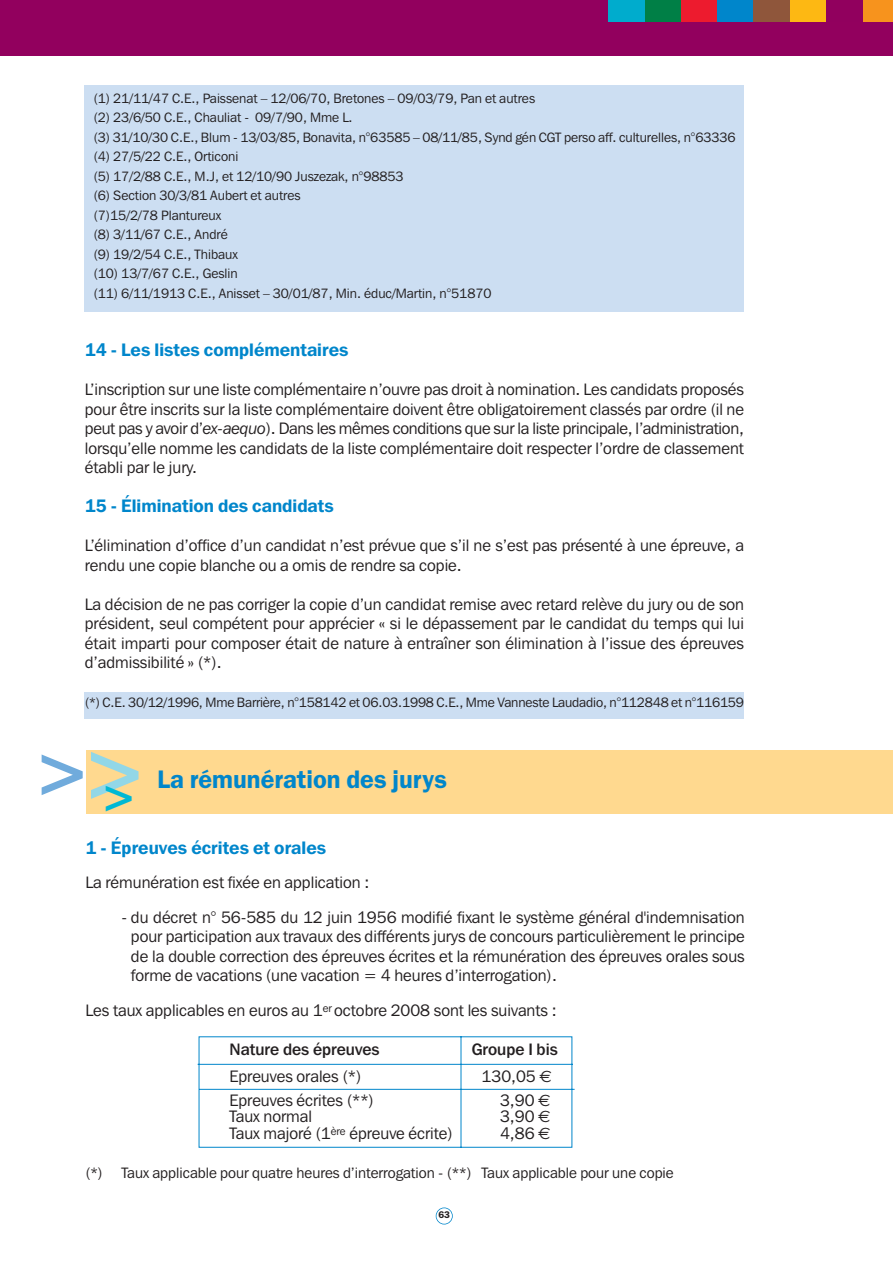
<style>
.page{position:relative;width:893px;height:1263px;background:#fff}
.page>*{position:absolute;margin:0;border:0;box-sizing:border-box;transform-origin:0 0}
.t1{font:600 71.4px "Franklin Gothic IT Cby BT";color:#70abdc}
.t2{font:600 25.5px "Franklin Gothic";color:#0086cb}
.t3{font:600 18px "Franklin Gothic IT Cby BT";color:#0086cb}
.t4{font:16.5px/19.5px "Franklin Gothic IT Cby BT";color:#231f20;text-align:justify}
.t5{font:500 16.5px "Franklin Gothic IT Cby BT";color:#231f20}
.t6{font:15px "Franklin Gothic IT Cby BT";color:#231f20}
.t7{font:13.5px/19.5px "Franklin Gothic IT Cby BT";color:#231f20}
.t8{font:600 9.75px "Franklin Gothic";color:#231f20}
.s1{font-style:italic}
.s2{font-size:82.65px;color:#92d7e7}
.s3{font-family:"Euro Sans"}
</style>
<div class="page">
<div style="left:85px;top:85px;width:659px;height:227px;background:#ccdef2"></div>
<div style="left:85px;top:693px;width:659px;height:26px;background:#ccdef2"></div>
<div style="left:0;top:0;width:892px;height:55px;background:#92005e"></div>
<div style="left:436px;top:1208px;width:17px;height:17px;border:2px solid #0086cb;border-radius:50%"></div>
<div style="left:644px;top:0;width:37px;height:21px;background:#007f46"></div>
<div style="left:608px;top:0;width:36px;height:21px;background:#00accd"></div>
<div style="left:681px;top:0;width:36px;height:21px;background:#ed1b2e"></div>
<div style="left:717px;top:0;width:37px;height:21px;background:#0086cb"></div>
<div style="left:754px;top:0;width:36px;height:21px;background:#8f563b"></div>
<div style="left:790px;top:0;width:36px;height:21px;background:#fdb813"></div>
<div style="left:863px;top:0;width:29px;height:21px;background:#f7931d"></div>
<div style="left:86px;top:751px;width:806px;height:63px;background:#ffd98f"></div>
<svg style="left:197px;top:1036px;width:378px;height:112px"></svg>
<p class="t7" style="left:93px;top:90px;width:644px">(1) 21/11/47 C.E., Paissenat – 12/06/70, Bretones – 09/03/79, Pan et autres<br>(2) 23/6/50 C.E., Chauliat - 09/7/90, Mme L.<br>(3) 31/10/30 C.E., Blum - 13/03/85, Bonavita, n°63585 – 08/11/85, Synd gén CGT perso aff. culturelles, n°63336 (4) 27/5/22 C.E., Orticoni<br>(5) 17/2/88 C.E., M.J, et 12/10/90 Juszezak, n°98853<br>(6) Section 30/3/81 Aubert et autres<br>(7)15/2/78 Plantureux<br>(8) 3/11/67 C.E., André<br>(9) 19/2/54 C.E., Thibaux<br>(10) 13/7/67 C.E., Geslin<br>(11) 6/11/1913 C.E., Anisset – 30/01/87, Min. éduc/Martin, n°51870</p>
<p class="t3" style="left:85px;top:343px;width:265px">14 - Les listes complémentaires</p>
<p class="t4" style="left:85px;top:382px;width:661px">L’inscription sur une liste complémentaire n’ouvre pas droit à nomination. Les candidats proposés pour être inscrits sur la liste complémentaire doivent être obligatoirement classés par ordre (il ne peut pas y avoir d’<span class="s1">ex-aequo</span>). Dans les mêmes conditions que sur la liste principale, l’administration, lorsqu’elle nomme les candidats de la liste complémentaire doit respecter l’ordre de classement établi par le jury.</p>
<p class="t3" style="left:85px;top:499px;width:251px">15 - Élimination des candidats</p>
<p class="t4" style="left:85px;top:538px;width:661px">L’élimination d’office d’un candidat n’est prévue que s’il ne s’est pas présenté à une épreuve, a rendu une copie blanche ou a omis de rendre sa copie.</p>
<p class="t4" style="left:85px;top:596px;width:661px">La décision de ne pas corriger la copie d’un candidat remise avec retard relève du jury ou de son président, seul compétent pour apprécier « si le dépassement par le candidat du temps qui lui était imparti pour composer était de nature à entraîner son élimination à l’issue des épreuves d’admissibilité » (*).</p>
<p class="t7" style="left:85px;top:694px;width:661px">(*) C.E. 30/12/1996, Mme Barrière, n°158142 et 06.03.1998 C.E., Mme Vanneste Laudadio, n°112848 et n°116159</p>
<h1 class="t1" style="left:32px;top:744px;width:118px">&gt; <span class="s2">&gt;</span><sub>&gt;</sub></h1>
<h2 class="t2" style="left:158px;top:770px;width:291px">La rémunération des jurys</h2>
<p class="t3" style="left:86px;top:841px;width:242px">1 - Épreuves écrites et orales</p>
<p class="t4" style="left:86px;top:875px;width:285px">La rémunération est fixée en application :</p>
<p class="t4" style="left:131px;top:909px;width:615px;text-indent:-9px">- du décret n° 56-585 du 12 juin 1956 modifié fixant le système général d'indemnisation pour participation aux travaux des différents jurys de concours particulièrement le principe de la double correction des épreuves écrites et la rémunération des épreuves orales sous forme de vacations (une vacation = 4 heures d’interrogation).</p>
<p class="t4" style="left:86px;top:1002px;width:473px">Les taux applicables en euros au 1<sup>er</sup> octobre 2008 sont les suivants :</p>
<p class="t5" style="left:230px;top:1043px;width:152px">Nature des épreuves</p>
<p class="t5" style="left:472px;top:1043px;width:88px">Groupe I bis</p>
<p class="t4" style="left:230px;top:1068px;width:133px">Epreuves orales (*)</p>
<p class="t4" style="left:482px;top:1068px;width:72px">130,05 <span class="s3">€</span></p>
<p class="t4" style="left:230px;top:1092px;width:146px">Epreuves écrites (**)</p>
<p class="t4" style="left:500px;top:1092px;width:52px">3,90 <span class="s3">€</span></p>
<p class="t4" style="left:230px;top:1109px;width:84px">Taux normal</p>
<p class="t4" style="left:500px;top:1109px;width:52px">3,90 <span class="s3">€</span></p>
<p class="t4" style="left:230px;top:1125px;width:225px">Taux majoré (1<sup>ère</sup> épreuve écrite)</p>
<p class="t4" style="left:500px;top:1125px;width:52px">4,86 <span class="s3">€</span></p>
<p class="t6" style="left:86px;top:1167px;width:590px">(*) Taux applicable pour quatre heures d’interrogation - (**) Taux applicable pour une copie</p>
<p class="t8" style="left:438px;top:1212px;width:13px">63</p>
</div>
